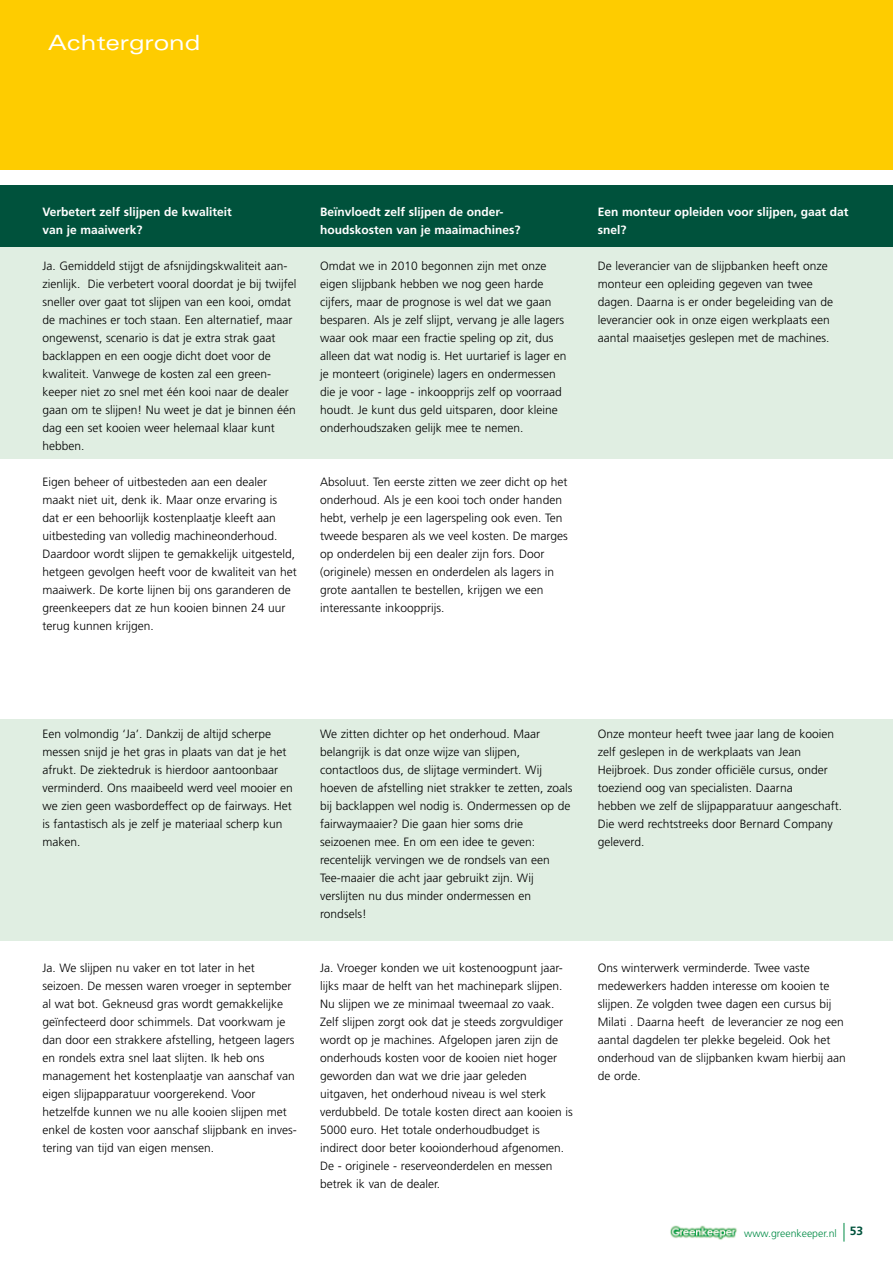
<style>
.page{position:relative;width:893px;height:1263px;background:#fff}
.page>*{position:absolute;margin:0;border:0;box-sizing:border-box;transform-origin:0 0}
.t1{font:expanded 21px "Univers";color:#fff}
.t2{font:300 12px/18px "Frutiger";color:#000}
.t3{font:700 12px/18px "Frutiger";color:#fff}
.t4{font:300 10.5px "Frutiger";color:#008b45}
.s1{font-weight:700;font-size:12px;color:#00523c}
</style>
<div class="page">
<svg style="left:844px;top:1223px;width:1px;height:18px"></svg>
<img style="left:670px;top:1225px;width:67px;height:15px">
<div style="left:0;top:237px;width:893px;height:222px;background:#e0eee2"></div>
<div style="left:0;top:719px;width:893px;height:222px;background:#e0eee2"></div>
<div style="left:0;top:0;width:893px;height:170px;background:#fecc00"></div>
<div style="left:0;top:185px;width:893px;height:62px;background:#00523c"></div>
<h1 class="t1" style="left:48px;top:30px;width:154px">Achtergrond</h1>
<p class="t3" style="left:43px;top:203px;width:191px">Verbetert zelf slijpen de kwaliteit van je maaiwerk?</p>
<p class="t3" style="left:320px;top:203px;width:202px">Beïnvloedt zelf slijpen de onder&shy;houdskosten van je maaimachines?</p>
<p class="t3" style="left:598px;top:203px;width:252px">Een monteur opleiden voor slijpen, gaat dat snel?</p>
<p class="t2" style="left:43px;top:257px;width:255px">Ja. Gemiddeld stijgt de afsnijdingskwaliteit aan&shy;zienlijk. Die verbetert vooral doordat je bij twijfel sneller over gaat tot slijpen van een kooi, omdat de machines er toch staan. Een alternatief, maar ongewenst, scenario is dat je extra strak gaat backlappen en een oogje dicht doet voor de kwaliteit. Vanwege de kosten zal een green&shy;keeper niet zo snel met één kooi naar de dealer gaan om te slijpen! Nu weet je dat je binnen één dag een set kooien weer helemaal klaar kunt hebben.</p>
<p class="t2" style="left:43px;top:473px;width:256px">Eigen beheer of uitbesteden aan een dealer maakt niet uit, denk ik. Maar onze ervaring is<br>dat er een behoorlijk kostenplaatje kleeft aan uitbesteding van volledig machineonderhoud.<br>Daardoor wordt slijpen te gemakkelijk uitgesteld, hetgeen gevolgen heeft voor de kwaliteit van het maaiwerk. De korte lijnen bij ons garanderen de greenkeepers dat ze hun kooien binnen 24 uur terug kunnen krijgen.</p>
<p class="t2" style="left:598px;top:257px;width:237px">De leverancier van de slijpbanken heeft onze monteur een opleiding gegeven van twee dagen. Daarna is er onder begeleiding van de leverancier ook in onze eigen werkplaats een aantal maaisetjes geslepen met de machines.</p>
<p class="t2" style="left:320px;top:257px;width:248px">Omdat we in 2010 begonnen zijn met onze eigen slijpbank hebben we nog geen harde cijfers, maar de prognose is wel dat we gaan besparen. Als je zelf slijpt, vervang je alle lagers waar ook maar een fractie speling op zit, dus alleen dat wat nodig is. Het uurtarief is lager en je monteert (originele) lagers en ondermessen die je voor - lage - inkoopprijs zelf op voorraad houdt. Je kunt dus geld uitsparen, door kleine onderhoudszaken gelijk mee te nemen.</p>
<p class="t2" style="left:320px;top:473px;width:249px">Absoluut. Ten eerste zitten we zeer dicht op het onderhoud. Als je een kooi toch onder handen hebt, verhelp je een lagerspeling ook even. Ten tweede besparen als we veel kosten. De marges op onderdelen bij een dealer zijn fors. Door (originele) messen en onderdelen als lagers in grote aantallen te bestellen, krijgen we een interessante inkoopprijs.</p>
<p class="t2" style="left:43px;top:725px;width:252px">Een volmondig ‘Ja’. Dankzij de altijd scherpe messen snijd je het gras in plaats van dat je het afrukt. De ziektedruk is hierdoor aantoonbaar verminderd. Ons maaibeeld werd veel mooier en we zien geen wasbordeffect op de fairways. Het is fantastisch als je zelf je materiaal scherp kun maken.</p>
<p class="t2" style="left:43px;top:959px;width:256px">Ja. We slijpen nu vaker en tot later in het seizoen. De messen waren vroeger in september al wat bot. Gekneusd gras wordt gemakkelijke geïnfecteerd door schimmels. Dat voorkwam je dan door een strakkere afstelling, hetgeen lagers en rondels extra snel laat slijten. Ik heb ons management het kostenplaatje van aanschaf van eigen slijpapparatuur voorgerekend. Voor hetzelfde kunnen we nu alle kooien slijpen met enkel de kosten voor aanschaf slijpbank en inves&shy;tering van tijd van eigen mensen.</p>
<p class="t2" style="left:320px;top:725px;width:254px">We zitten dichter op het onderhoud. Maar belangrijk is dat onze wijze van slijpen, contactloos dus, de slijtage vermindert. Wij hoeven de afstelling niet strakker te zetten, zoals bij backlappen wel nodig is. Ondermessen op de fairwaymaaier? Die gaan hier soms drie seizoenen mee. En om een idee te geven: recentelijk vervingen we de rondsels van een Tee-maaier die acht jaar gebruikt zijn. Wij verslijten nu dus minder ondermessen en rondsels!</p>
<p class="t2" style="left:320px;top:959px;width:254px">Ja. Vroeger konden we uit kostenoogpunt jaar&shy;lijks maar de helft van het machinepark slijpen.<br>Nu slijpen we ze minimaal tweemaal zo vaak.<br>Zelf slijpen zorgt ook dat je steeds zorgvuldiger wordt op je machines. Afgelopen jaren zijn de onderhouds kosten voor de kooien niet hoger geworden dan wat we drie jaar geleden uitgaven, het onderhoud niveau is wel sterk verdubbeld. De totale kosten direct aan kooien is 5000 euro. Het totale onderhoudbudget is indirect door beter kooionderhoud afgenomen.<br>De - originele - reserveonderdelen en messen betrek ik van de dealer.</p>
<p class="t2" style="left:598px;top:725px;width:246px">Onze monteur heeft twee jaar lang de kooien zelf geslepen in de werkplaats van Jean Heijbroek. Dus zonder officiële cursus, onder toeziend oog van specialisten. Daarna<br>hebben we zelf de slijpapparatuur aangeschaft.<br>Die werd rechtstreeks door Bernard Company geleverd.</p>
<p class="t2" style="left:598px;top:959px;width:250px">Ons winterwerk verminderde. Twee vaste medewerkers hadden interesse om kooien te slijpen. Ze volgden twee dagen een cursus bij Milati . Daarna heeft de leverancier ze nog een aantal dagdelen ter plekke begeleid. Ook het onderhoud van de slijpbanken kwam hierbij aan de orde.</p>
<p class="t4" style="left:744px;top:1227px;width:121px">www.greenkeeper.nl <span class="s1">53</span></p>
</div>
